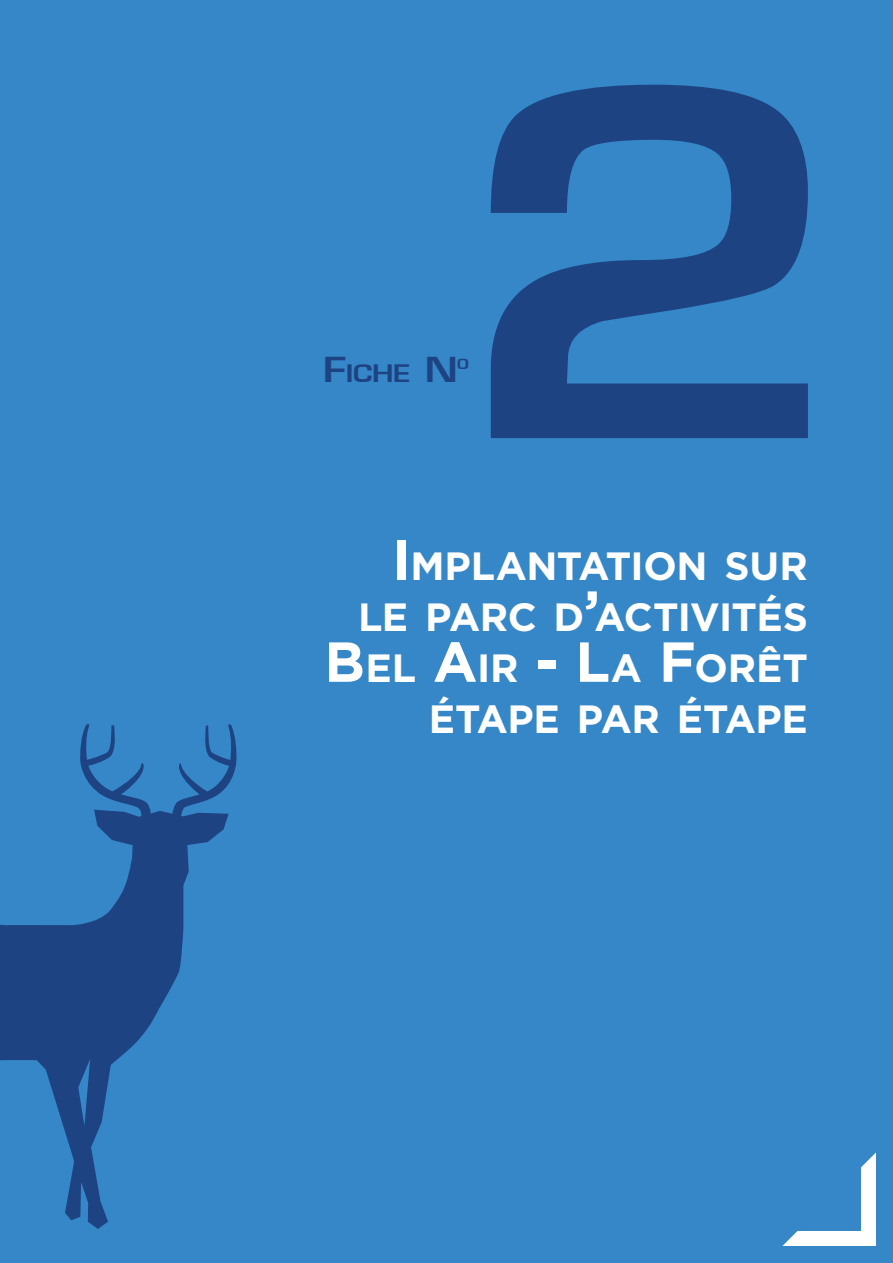
<style>
.page{position:relative;width:893px;height:1263px;background:#3687c7}
.page>*{position:absolute;margin:0;border:0;box-sizing:border-box;transform-origin:0 0}
.t1{font:700 525px "Eurose";color:#1d4383}
.t2{font:700 39.3px/51px "Gotham";letter-spacing:-.01em;color:#fff;text-align:right}
.t3{font:700 26.25px "Eurose";color:#1d4383}
.t4{font:700 15.3px "Eurose";color:#1d4383}
.s1{font-size:37.5px}
.s2{font-size:56.25px}
</style>
<div class="page">
<svg style="left:0;top:724px;width:237px;height:505px;fill:#3687c7"></svg>
<p class="t3" style="left:323px;top:359px;width:136px"><span class="s1">F</span>ICHE <span class="s1">N</span></p>
<p class="t4" style="left:457px;top:356px;width:12px">O</p>
<p class="t1" style="left:457px;top:-26px;width:396px">2</p>
<p class="t2" style="left:324px;top:539px;width:485px"><span class="s2">I</span> MPLANTATION SUR<br>LE PARC D<span class="s2">’</span>ACTIVITÉS<br><span class="s2">B</span>EL <span class="s2">A</span>IR <span class="s2">- L</span>A <span class="s2">F</span>ORÊT<br>ÉTAPE PAR ÉTAPE</p>
</div>
